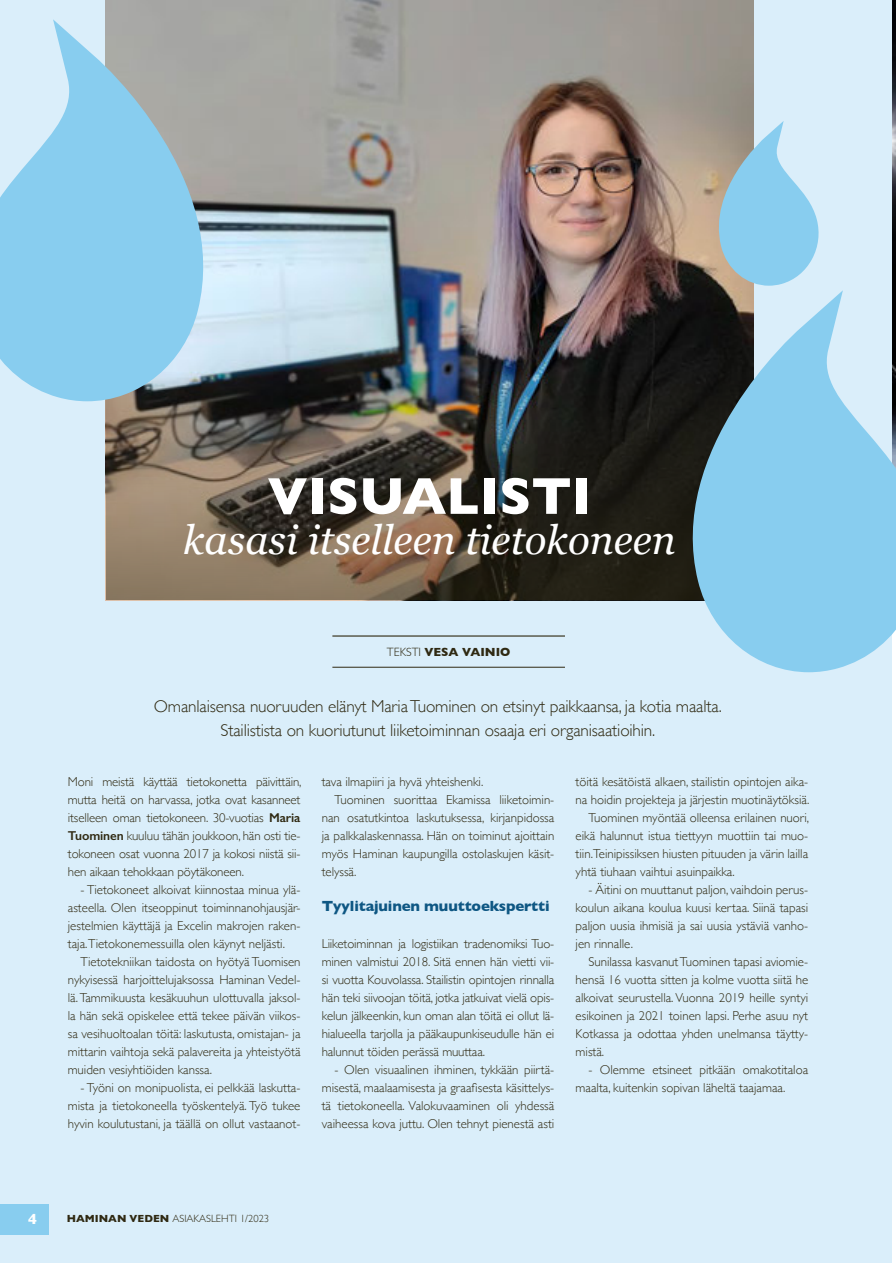
<style>
.page{position:relative;width:896px;height:1263px;background:#fff}
.page>*{position:absolute;margin:0;border:0;box-sizing:border-box;transform-origin:0 0}
.t1{font:700 52.5px "Gill Sans";color:#fff}
.t2{font:italic 40.5px "Georgia";color:#fff}
.t3{font:300 17.25px/24px "Gill Sans";letter-spacing:-.01em;color:#2f2912;text-align:center}
.t4{font:700 15px "Gill Sans";letter-spacing:-.01em;color:#0e5783}
.t5{font:700 15px "Gill Sans";color:#fff}
.t6{font:300 12.9px/18px "Gill Sans";color:#2f2912;text-align:justify}
.t7{font:700 12px "Gill Sans";color:#2f2912}
.t8{font:300 10.5px "Gill Sans";color:#2f2912}
.s1{font-weight:300}
.s2{font-weight:600}
.s3{font-weight:700}
</style>
<div class="page">
<img style="left:892px;top:1px;width:3px;height:289px">
<div style="left:0;top:0;width:891px;height:1263px;background:#daeefa"></div>
<img style="left:105px;top:0;width:648px;height:600px">
<hr style="left:332px;top:635px;width:233px;height:1px;background:#2f2912">
<hr style="left:332px;top:667px;width:233px;height:1px;background:#2f2912">
<svg style="left:106px;top:372px;width:559px;height:227px;background:#4e473c"></svg>
<svg style="left:665px;top:290px;width:230px;height:382px;fill:#88cdef"></svg>
<svg style="left:707px;top:121px;width:112px;height:165px"></svg>
<svg style="left:0;top:19px;width:230px;height:382px;fill:#88cdef"></svg>
<div style="left:0;top:1204px;width:49px;height:30px;background:#88cdef"></div>
<h1 class="t1" style="left:268px;top:454px;width:325px">VISUALISTI</h1>
<h2 class="t2" style="left:183px;top:517px;width:494px">kasasi itselleen tietokoneen</h2>
<p class="t7" style="left:387px;top:642px;width:125px"><span class="s1">TEKSTI</span> VESA VAINIO</p>
<h3 class="t3" style="left:154px;top:693px;width:569px">Omanlaisensa nuoruuden elänyt Maria Tuominen on etsinyt paikkaansa, ja kotia maalta.<br>Stailistista on kuoriutunut liiketoiminnan osaaja eri organisaatioihin.</h3>
<p class="t6" style="left:68px;top:772px;width:235px">Moni meistä käyttää tietokonetta päivittäin, mutta heitä on harvassa, jotka ovat kasanneet itselleen oman tietokoneen. 30-vuotias <span class="s2">Maria Tuominen</span> kuuluu tähän joukkoon, hän osti tie&shy;tokoneen osat vuonna 2017 ja kokosi niistä sii&shy;hen aikaan tehokkaan pöytäkoneen.</p>
<p class="t6" style="left:68px;top:880px;width:234px;text-indent:13px">- Tietokoneet alkoivat kiinnostaa minua ylä&shy;asteella. Olen itseoppinut toiminnanohjausjär&shy;jestelmien käyttäjä ja Excelin makrojen raken&shy;taja.Tietokonemessuilla olen käynyt neljästi.</p>
<p class="t6" style="left:68px;top:952px;width:234px;text-indent:13px">Tietotekniikan taidosta on hyötyä Tuomisen nykyisessä harjoittelujaksossa Haminan Vedel&shy;lä. Tammikuusta kesäkuuhun ulottuvalla jaksol&shy;la hän sekä opiskelee että tekee päivän viikos&shy;sa vesihuoltoalan töitä: laskutusta, omistajan- ja mittarin vaihtoja sekä palavereita ja yhteistyötä muiden vesiyhtiöiden kanssa.</p>
<p class="t6" style="left:68px;top:1078px;width:234px;text-indent:13px">- Työni on monipuolista, ei pelkkää laskutta&shy;mista ja tietokoneella työskentelyä. Työ tukee hyvin koulutustani, ja täällä on ollut vastaanot-</p>
<p class="t6" style="left:322px;top:772px;width:163px">tava ilmapiiri ja hyvä yhteishenki.</p>
<p class="t6" style="left:334px;top:790px;width:221px">Tuominen suorittaa Ekamissa liiketoimin-</p>
<p class="t6" style="left:322px;top:808px;width:234px">nan osatutkintoa laskutuksessa, kirjanpidossa</p>
<p class="t6" style="left:322px;top:826px;width:234px">ja palkkalaskennassa. Hän on toiminut ajoittain</p>
<p class="t6" style="left:322px;top:844px;width:234px">myös Haminan kaupungilla ostolaskujen käsit-</p>
<p class="t6" style="left:322px;top:862px;width:36px">telyssä.</p>
<p class="t4" style="left:322px;top:894px;width:229px">Tyylitajuinen muuttoekspertti</p>
<p class="t6" style="left:322px;top:934px;width:234px">Liiketoiminnan ja logistiikan tradenomiksi Tuo&shy;minen valmistui 2018. Sitä ennen hän vietti vii&shy;si vuotta Kouvolassa. Stailistin opintojen rinnalla hän teki siivoojan töitä, jotka jatkuivat vielä opis&shy;kelun jälkeenkin, kun oman alan töitä ei ollut lä&shy;hialueella tarjolla ja pääkaupunkiseudulle hän ei halunnut töiden perässä muuttaa.</p>
<p class="t6" style="left:322px;top:1060px;width:234px;text-indent:13px">- Olen visuaalinen ihminen, tykkään piirtä&shy;misestä, maalaamisesta ja graafisesta käsittelys&shy;tä tietokoneella. Valokuvaaminen oli yhdessä vaiheessa kova juttu. Olen tehnyt pienestä asti</p>
<p class="t6" style="left:575px;top:772px;width:234px">töitä kesätöistä alkaen, stailistin opintojen aika-</p>
<p class="t6" style="left:575px;top:790px;width:235px">na hoidin projekteja ja järjestin muotinäytöksiä.</p>
<p class="t6" style="left:588px;top:808px;width:222px">Tuominen myöntää olleensa erilainen nuori,</p>
<p class="t6" style="left:575px;top:826px;width:234px">eikä halunnut istua tiettyyn muottiin tai muo-</p>
<p class="t6" style="left:575px;top:844px;width:234px">tiin.Teinipissiksen hiusten pituuden ja värin lailla</p>
<p class="t6" style="left:575px;top:862px;width:161px">yhtä tiuhaan vaihtui asuinpaikka.</p>
<p class="t6" style="left:575px;top:880px;width:234px;text-indent:13px">- Äitini on muuttanut paljon, vaihdoin perus&shy;koulun aikana koulua kuusi kertaa. Siinä tapasi paljon uusia ihmisiä ja sai uusia ystäviä vanho&shy;jen rinnalle.</p>
<p class="t6" style="left:575px;top:952px;width:234px;text-indent:13px">Sunilassa kasvanut Tuominen tapasi aviomie&shy;hensä 16 vuotta sitten ja kolme vuotta siitä he alkoivat seurustella. Vuonna 2019 heille syntyi esikoinen ja 2021 toinen lapsi. Perhe asuu nyt Kotkassa ja odottaa yhden unelmansa täytty&shy;mistä.</p>
<p class="t6" style="left:575px;top:1060px;width:234px;text-indent:13px">- Olemme etsineet pitkään omakotitaloa maalta, kuitenkin sopivan läheltä taajamaa.</p>
<p class="t5" style="left:28px;top:1206px;width:10px">4</p>
<p class="t8" style="left:67px;top:1210px;width:204px"><span class="s3">HAMINAN VEDEN</span> ASIAKASLEHTI 1/2023</p>
</div>
